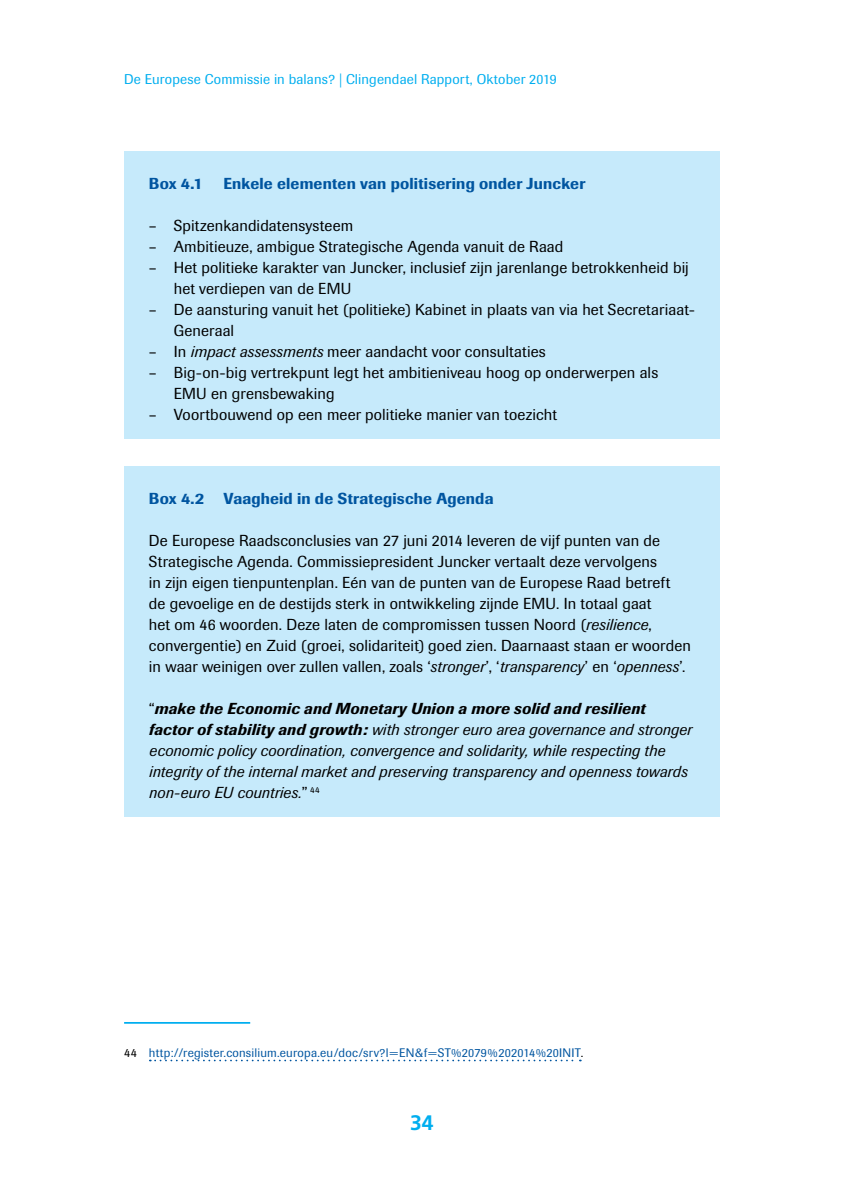
<style>
.page{position:relative;width:844px;height:1191px;background:#fff}
.page>*{position:absolute;margin:0;border:0;box-sizing:border-box;transform-origin:0 0}
.t1{font:700 21px "Frutiger LT Std";color:#00aeef}
.P_Block{font:15.75px/21px "Imago";letter-spacing:.01em;color:#000}
.L1_Block{font:15.75px/21px "Imago";letter-spacing:.01em;color:#000}
.P_first__Block{font:italic 15.75px/21px "Imago";letter-spacing:.015em;color:#000}
.Caption_Block{font:500 15.75px "Imago";letter-spacing:.01em;color:#0055a0}
.t2{font:14px "Imago";letter-spacing:.01em;color:#00aeef}
.Footnote{font:12.25px "Imago";letter-spacing:.02em;color:#0055a0}
.s1{font-style:italic}
.s2{font-style:normal}
.s3{font-weight:500}
.s4{color:#000}
</style>
<div class="page">
<div style="left:124px;top:152px;width:595px;height:51px;background:#c6eafb"></div>
<div style="left:124px;top:199px;width:595px;height:51px;background:#c6eafb"></div>
<div style="left:124px;top:241px;width:595px;height:72px;background:#c6eafb"></div>
<div style="left:124px;top:283px;width:595px;height:72px;background:#c6eafb"></div>
<div style="left:124px;top:346px;width:595px;height:72px;background:#c6eafb"></div>
<div style="left:124px;top:388px;width:595px;height:51px;background:#c6eafb"></div>
<div style="left:124px;top:467px;width:595px;height:51px;background:#c6eafb"></div>
<div style="left:124px;top:514px;width:595px;height:177px;background:#c6eafb"></div>
<div style="left:124px;top:682px;width:595px;height:135px;background:#c6eafb"></div>
<hr style="left:124px;top:1022px;width:126px;height:1px;background:#00aeef">
<svg style="left:150px;top:1059px;width:430px;height:2px"></svg>
<p class="t2" style="left:124px;top:71px;width:434px">De Europese Commissie in balans? | Clingendael Rapport, Oktober 2019</p>
<p class="Caption_Block" style="left:149px;top:174px;width:55px">Box 4.1</p>
<p class="Caption_Block" style="left:223px;top:174px;width:363px">Enkele elementen van politisering onder Juncker</p>
<p class="L1_Block" style="left:149px;top:215px;width:206px">– Spitzenkandidatensysteem</p>
<p class="L1_Block" style="left:149px;top:236px;width:416px">– Ambitieuze, ambigue Strategische Agenda vanuit de Raad</p>
<p class="L1_Block" style="left:174px;top:257px;width:516px;text-indent:-25px">– Het politieke karakter van Juncker, inclusief zijn jarenlange betrokkenheid bij het verdiepen van de EMU</p>
<p class="L1_Block" style="left:174px;top:299px;width:522px;text-indent:-25px">– De aansturing vanuit het (politieke) Kabinet in plaats van via het Secretariaat-<br>Generaal</p>
<p class="L1_Block" style="left:149px;top:341px;width:398px">– In <span class="s1">impact assessments</span> meer aandacht voor consultaties</p>
<p class="L1_Block" style="left:174px;top:362px;width:486px;text-indent:-25px">– Big-on-big vertrekpunt legt het ambitieniveau hoog op onderwerpen als<br>EMU en grensbewaking</p>
<p class="L1_Block" style="left:149px;top:404px;width:409px">– Voortbouwend op een meer politieke manier van toezicht</p>
<p class="Caption_Block" style="left:149px;top:489px;width:346px">Box 4.2 Vaagheid in de Strategische Agenda</p>
<p class="P_Block" style="left:149px;top:530px;width:543px">De Europese Raadsconclusies van 27 juni 2014 leveren de vijf punten van de Strategische Agenda. Commissiepresident Juncker vertaalt deze vervolgens<br>in zijn eigen tienpuntenplan. Eén van de punten van de Europese Raad betreft<br>de gevoelige en de destijds sterk in ontwikkeling zijnde EMU. In totaal gaat<br>het om 46 woorden. Deze laten de compromissen tussen Noord (<span class="s1">resilience</span>, convergentie) en Zuid (groei, solidariteit) goed zien. Daarnaast staan er woorden in waar weinigen over zullen vallen, zoals ‘<span class="s1">stronger</span>’, ‘<span class="s1">transparency</span>’ en ‘<span class="s1">openness</span>’.</p>
<p class="P_first__Block" style="left:149px;top:698px;width:544px"><span class="s2">“</span><span class="s3">make the Economic and Monetary Union a more solid and resilient factor of stability and growth:</span> with stronger euro area governance and stronger economic policy coordination, convergence and solidarity, while respecting the integrity of the internal market and preserving transparency and openness towards non-euro EU countries.<span class="s2">”</span> <sup>44</sup></p>
<p class="Footnote" style="left:124px;top:1045px;width:460px"><span class="s4">44</span> http://register.consilium.europa.eu/doc/srv?l=EN&amp;f=ST%2079%202014%20INIT<span class="s4">.</span></p>
<h1 class="t1" style="left:410px;top:1110px;width:25px">34</h1>
</div>
